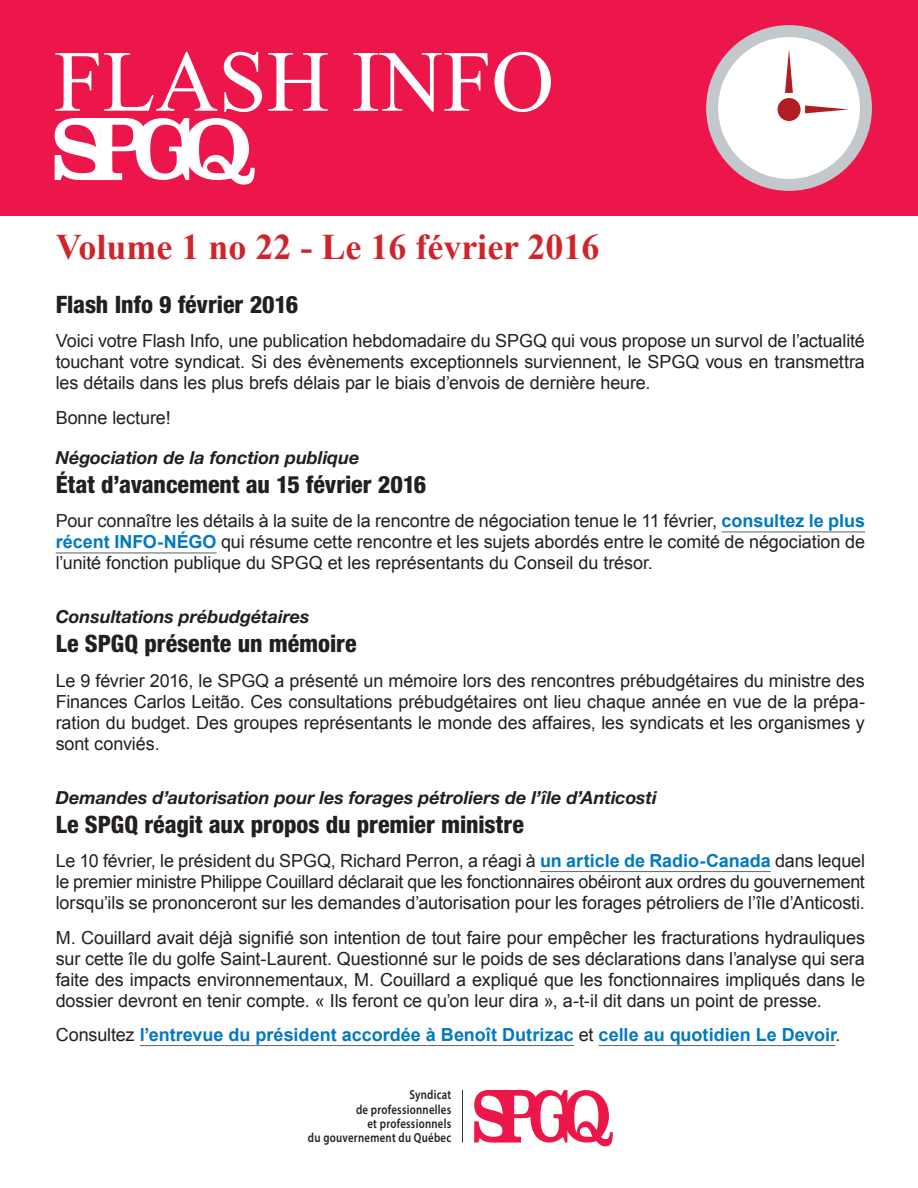
<style>
.page{position:relative;width:918px;height:1188px;background:#fff}
.page>*{position:absolute;margin:0;border:0;box-sizing:border-box;transform-origin:0 0}
.t1{font:87px "Times New Roman";color:#fff}
.t2{font:700 36px "Times New Roman";color:#d1232a}
.t3{font:800 condensed 24px "Helvetica Neue LT Pro";letter-spacing:-.005em;color:#231f20}
.t4{font:18px/21px "Arial";letter-spacing:-.005em;color:#231f20;text-align:justify}
.t5{font:italic 700 18px "Helvetica Neue LT Pro";color:#231f20}
.t6{font:700 18px "Arial";color:#0079c2}
.t7{font:600 13.2px/14.2px "Myriad Pro";letter-spacing:.025em;color:#231f20;text-align:right;scale:.82 1}
.s1{font-weight:700;color:#0079c2}
.s2{font-weight:400;color:#231f20}
</style>
<div class="page">
<div style="left:0;top:0;width:918px;height:216px;background:#ed164b"></div>
<svg style="left:55px;top:118px;width:200px;height:67px"></svg>
<div style="left:712px;top:31px;width:154px;height:154px;background:#fff;border-radius:50%"></div>
<div style="left:706px;top:25px;width:166px;height:166px;border:12px solid #c2c8cc;border-radius:50%"></div>
<svg style="left:785px;top:49px;width:8px;height:44px"></svg>
<svg style="left:805px;top:105px;width:44px;height:8px"></svg>
<div style="left:778px;top:98px;width:23px;height:23px;background:#af1e22;border-radius:50%"></div>
<hr style="left:721px;top:531px;width:144px;height:1px;background:#697379">
<hr style="left:56px;top:552px;width:161px;height:1px;background:#697379">
<hr style="left:540px;top:871px;width:231px;height:1px;background:#697379">
<hr style="left:140px;top:1045px;width:434px;height:1px;background:#697379">
<hr style="left:599px;top:1045px;width:237px;height:1px;background:#697379">
<hr style="left:462px;top:1090px;width:1px;height:53px;background:#231f20">
<svg style="left:474px;top:1090px;width:139px;height:56px"></svg>
<h1 class="t1" style="left:54px;top:23px;width:502px">FLASH INFO</h1>
<h2 class="t2" style="left:56px;top:222px;width:545px">Volume 1 no 22 - Le 16 février 2016</h2>
<h3 class="t3" style="left:56px;top:289px;width:244px">Flash Info 9 février 2016</h3>
<p class="t4" style="left:56px;top:331px;width:811px">Voici votre Flash Info, une publication hebdomadaire du SPGQ qui vous propose un survol de l’actualité touchant votre syndicat. Si des évènements exceptionnels surviennent, le SPGQ vous en transmettra les détails dans les plus brefs délais par le biais d’envois de dernière heure.</p>
<p class="t4" style="left:56px;top:407px;width:116px">Bonne lecture!</p>
<p class="t5" style="left:56px;top:447px;width:305px">Négociation de la fonction publique</p>
<h3 class="t3" style="left:56px;top:470px;width:372px">État d’avancement au 15 février 2016</h3>
<p class="t4" style="left:56px;top:511px;width:811px">Pour connaître les détails à la suite de la rencontre de négociation tenue le 11 février, <span class="s1">consultez le plus récent INFO-NÉGO</span> qui résume cette rencontre et les sujets abordés entre le comité de négociation de l’unité fonction publique du SPGQ et les représentants du Conseil du trésor.</p>
<p class="t5" style="left:56px;top:606px;width:255px">Consultations prébudgétaires</p>
<h3 class="t3" style="left:56px;top:629px;width:302px">Le SPGQ présente un mémoire</h3>
<p class="t4" style="left:56px;top:670px;width:811px">Le 9 février 2016, le SPGQ a présenté un mémoire lors des rencontres prébudgétaires du ministre des Finances Carlos Leitão. Ces consultations prébudgétaires ont lieu chaque année en vue de la prépa&shy;ration du budget. Des groupes représentants le monde des affaires, les syndicats et les organismes y sont conviés.</p>
<p class="t5" style="left:56px;top:786px;width:603px">Demandes d’autorisation pour les forages pétroliers de l’île d’Anticosti</p>
<h3 class="t3" style="left:56px;top:809px;width:470px">Le SPGQ réagit aux propos du premier ministre</h3>
<p class="t4" style="left:56px;top:850px;width:811px">Le 10 février, le président du SPGQ, Richard Perron, a réagi à <span class="s1">un article de Radio-Canada</span> dans lequel le premier ministre Philippe Couillard déclarait que les fonctionnaires obéiront aux ordres du gouvernement lorsqu’ils se prononceront sur les demandes d’autorisation pour les forages pétroliers de l’île d’Anticosti.</p>
<p class="t4" style="left:56px;top:927px;width:811px">M. Couillard avait déjà signifié son intention de tout faire pour empêcher les fracturations hydrauliques sur cette île du golfe Saint-Laurent. Questionné sur le poids de ses déclarations dans l’analyse qui sera faite des impacts environnementaux, M. Couillard a expliqué que les fonctionnaires impliqués dans le dossier devront en tenir compte. « Ils feront ce qu’on leur dira », a-t-il dit dans un point de presse.</p>
<p class="t6" style="left:56px;top:1023px;width:786px"><span class="s2">Consultez</span> l’entrevue du président accordée à Benoît Dutrizac <span class="s2">et</span> celle au quotidien Le Devoir<span class="s2">.</span></p>
<p class="t7" style="left:308px;top:1087px;width:176px">Syndicat<br>de professionnelles<br>et professionnels<br>du gouvernement du Québec</p>
</div>
